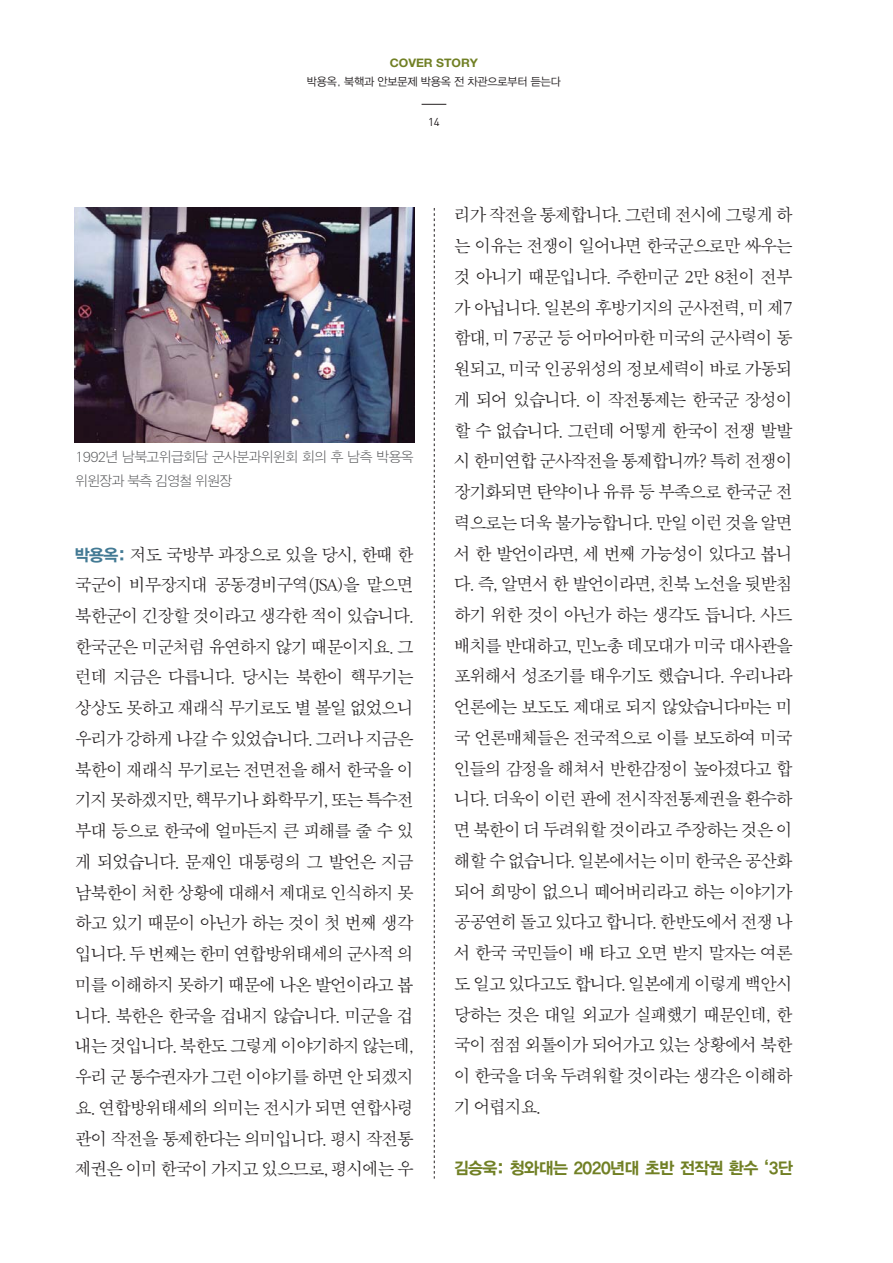
<style>
.page{position:relative;width:893px;height:1263px;background:#fff}
.page>*{position:absolute;margin:0;border:0;box-sizing:border-box;transform-origin:0 0}
.t1{font:17.4px/30.8px "SM3 S Pmu 02 KS Cms UHC H";letter-spacing:-.1em;color:#231f20;text-align:justify}
.t2{font:16.65px "Yoon Gothic B KS Cms UHC H";letter-spacing:-.035em;color:#718025}
.t3{font:13.95px/23.4px "SM3 S Pgo JS 01 KS Cms UHC H";letter-spacing:-.1em;color:#58595b}
.t4{font:700 11.7px "Helvetica Neue LT Pro";color:#718025;scale:1.04 1}
.t5{font:11.4px "Yoon Gothic L KS Cms UHC H";letter-spacing:-.01em;color:#231f20}
.t6{font:11.4px "DIN";color:#231f20}
.s1{font-family:"Yoon Gothic B KS Cms UHC H";font-size:16.65px;color:#437a94}
</style>
<div class="page">
<svg style="left:434px;top:208px;width:1px;height:971px"></svg>
<svg style="left:422px;top:104px;width:24px;height:1px"></svg>
<img style="left:75px;top:208px;width:339px;height:235px">
<p class="t4" style="left:390px;top:56px;width:86px">COVER STORY</p>
<p class="t5" style="left:307px;top:77px;width:256px">박용옥, 북핵과 안보문제 박용옥 전 차관으로부터 듣는다</p>
<p class="t6" style="left:428px;top:114px;width:13px">14</p>
<p class="t3" style="left:75px;top:446px;width:341px">1992년 남북고위급회담 군사분과위윈회 회의 후 남측 박용옥 위윈장과 북측 김영철 위원장</p>
<p class="t1" style="left:75px;top:540px;width:341px"><span class="s1">박용옥:</span> 저도 국방부 과장으로 있을 당시, 한때 한 국군이 비무장지대 공동경비구역(JSA)을 맡으면 북한군이 긴장할 것이라고 생각한 적이 있습니다. 한국군은 미군처럼 유연하지 않기 때문이지요. 그 런데 지금은 다릅니다. 당시는 북한이 핵무기는 상상도 못하고 재래식 무기로도 별 볼일 없었으니 우리가 강하게 나갈 수 있었습니다. 그러나 지금은 북한이 재래식 무기로는 전면전을 해서 한국을 이 기지 못하겠지만, 핵무기나 화학무기, 또는 특수전 부대 등으로 한국에 얼마든지 큰 피해를 줄 수 있 게 되었습니다. 문재인 대통령의 그 발언은 지금 남북한이 처한 상황에 대해서 제대로 인식하지 못 하고 있기 때문이 아닌가 하는 것이 첫 번째 생각 입니다. 두 번째는 한미 연합방위태세의 군사적 의 미를 이해하지 못하기 때문에 나온 발언이라고 봅 니다. 북한은 한국을 겁내지 않습니다. 미군을 겁 내는 것입니다. 북한도 그렇게 이야기하지 않는데, 우리 군 통수권자가 그런 이야기를 하면 안 되겠지 요. 연합방위태세의 의미는 전시가 되면 연합사령 관이 작전을 통제한다는 의미입니다. 평시 작전통 제권은 이미 한국이 가지고 있으므로, 평시에는 우</p>
<p class="t1" style="left:454px;top:201px;width:341px">리가 작전을 통제합니다. 그런데 전시에 그렇게 하 는 이유는 전쟁이 일어나면 한국군으로만 싸우는 것 아니기 때문입니다. 주한미군 2만 8천이 전부 가 아닙니다. 일본의 후방기지의 군사전력, 미 제7 함대, 미 7공군 등 어마어마한 미국의 군사력이 동 원되고, 미국 인공위성의 정보세력이 바로 가동되 게 되어 있습니다. 이 작전통제는 한국군 장성이 할 수 없습니다. 그런데 어떻게 한국이 전쟁 발발 시 한미연합 군사작전을 통제합니까? 특히 전쟁이 장기화되면 탄약이나 유류 등 부족으로 한국군 전 력으로는 더욱 불가능합니다. 만일 이런 것을 알면 서 한 발언이라면, 세 번째 가능성이 있다고 봅니 다. 즉, 알면서 한 발언이라면, 친북 노선을 뒷받침 하기 위한 것이 아닌가 하는 생각도 듭니다. 사드 배치를 반대하고, 민노총 데모대가 미국 대사관을 포위해서 성조기를 태우기도 했습니다. 우리나라 언론에는 보도도 제대로 되지 않았습니다마는 미 국 언론매체들은 전국적으로 이를 보도하여 미국 인들의 감정을 해쳐서 반한감정이 높아졌다고 합 니다. 더욱이 이런 판에 전시작전통제권을 환수하 면 북한이 더 두려워할 것이라고 주장하는 것은 이 해할 수 없습니다. 일본에서는 이미 한국은 공산화 되어 희망이 없으니 떼어버리라고 하는 이야기가 공공연히 돌고 있다고 합니다. 한반도에서 전쟁 나 서 한국 국민들이 배 타고 오면 받지 말자는 여론 도 일고 있다고도 합니다. 일본에게 이렇게 백안시 당하는 것은 대일 외교가 실패했기 때문인데, 한 국이 점점 외톨이가 되어가고 있는 상황에서 북한 이 한국을 더욱 두려워할 것이라는 생각은 이해하 기 어렵지요.</p>
<p class="t2" style="left:454px;top:1161px;width:341px">김승욱: 청와대는 2020년대 초반 전작권 환수 ‘3단</p>
</div>
